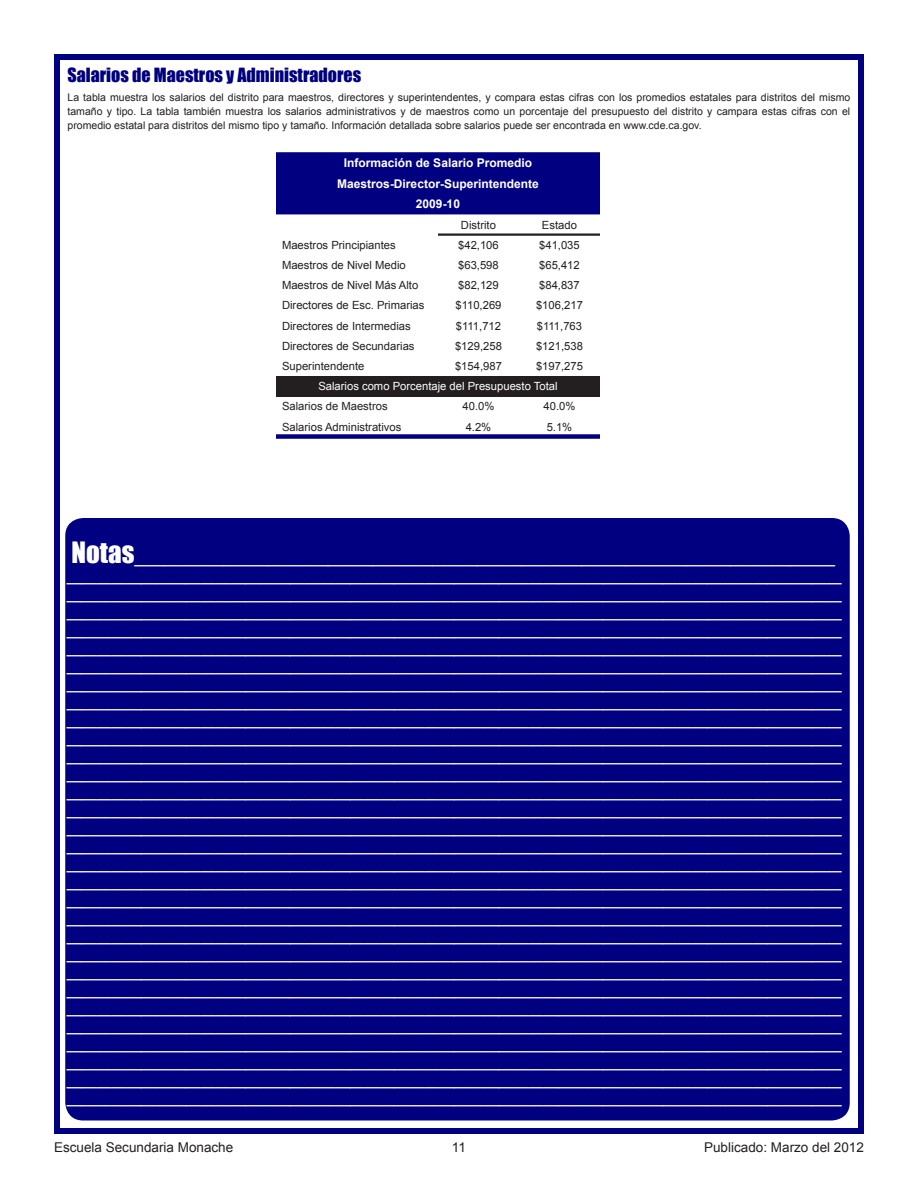
<style>
.page{position:relative;width:918px;height:1188px;background:#fff}
.page>*{position:absolute;margin:0;border:0;box-sizing:border-box;transform-origin:0 0}
.Element_Header{font:27px "Impact";color:#fff}
.Element_Header-2{font:18px "Impact";color:#000080}
.t1{font:13.5px "Arial";color:#231f20}
.t2{font:700 12px/20.7px "Arial";color:#fff;text-align:center}
.t3{font:11.25px "Arial";color:#231f20}
.t4{font:11.25px "Arial";color:#fff}
.Body_Text_-_Left_Jus{font:10.5px/14.1px "Arial";color:#231f20;text-align:justify}
</style>
<div class="page">
<div style="left:54px;top:54px;width:810px;height:1080px;border:6px solid #000080"></div>
<div style="left:276px;top:152px;width:324px;height:62px;background:#000080"></div>
<div style="left:276px;top:376px;width:324px;height:20px;background:#231f20"></div>
<hr style="left:519px;top:233px;width:81px;height:3px;background:#231f20">
<hr style="left:438px;top:233px;width:81px;height:3px;background:#231f20">
<div style="left:276px;top:434px;width:162px;height:5px;background:#000080"></div>
<div style="left:438px;top:434px;width:81px;height:5px;background:#000080"></div>
<div style="left:519px;top:434px;width:81px;height:5px;background:#000080"></div>
<div style="left:65px;top:518px;width:785px;height:603px;background:#000080;border-radius:18px"></div>
<p class="Element_Header-2" style="left:68px;top:61px;width:295px">Salarios de Maestros y Administradores</p>
<p class="Body_Text_-_Left_Jus" style="left:68px;top:91px;width:784px">La tabla muestra los salarios del distrito para maestros, directores y superintendentes, y compara estas cifras con los promedios estatales para distritos del mismo tamaño y tipo. La tabla también muestra los salarios administrativos y de maestros como un porcentaje del presupuesto del distrito y campara estas cifras con el promedio estatal para distritos del mismo tipo y tamaño. Información detallada sobre salarios puede ser encontrada en www.cde.ca.gov.</p>
<p class="t2" style="left:337px;top:153px;width:203px">Información de Salario Promedio<br>Maestros-Director-Superintendente<br>2009-10</p>
<p class="t3" style="left:461px;top:217px;width:36px">Distrito</p>
<p class="t3" style="left:542px;top:217px;width:37px">Estado</p>
<p class="t3" style="left:282px;top:237px;width:115px">Maestros Principiantes</p>
<p class="t3" style="left:458px;top:237px;width:42px">$42,106</p>
<p class="t3" style="left:539px;top:237px;width:42px">$41,035</p>
<p class="t3" style="left:282px;top:258px;width:125px">Maestros de Nivel Medio</p>
<p class="t3" style="left:458px;top:258px;width:42px">$63,598</p>
<p class="t3" style="left:539px;top:258px;width:42px">$65,412</p>
<p class="t3" style="left:282px;top:278px;width:138px">Maestros de Nivel Más Alto</p>
<p class="t3" style="left:458px;top:278px;width:42px">$82,129</p>
<p class="t3" style="left:539px;top:278px;width:42px">$84,837</p>
<p class="t3" style="left:282px;top:298px;width:144px">Directores de Esc. Primarias</p>
<p class="t3" style="left:455px;top:298px;width:48px">$110,269</p>
<p class="t3" style="left:536px;top:298px;width:48px">$106,217</p>
<p class="t3" style="left:282px;top:318px;width:130px">Directores de Intermedias</p>
<p class="t3" style="left:456px;top:318px;width:47px">$111,712</p>
<p class="t3" style="left:537px;top:318px;width:47px">$111,763</p>
<p class="t3" style="left:282px;top:338px;width:134px">Directores de Secundarias</p>
<p class="t3" style="left:455px;top:338px;width:48px">$129,258</p>
<p class="t3" style="left:536px;top:338px;width:48px">$121,538</p>
<p class="t3" style="left:282px;top:359px;width:84px">Superintendente</p>
<p class="t3" style="left:455px;top:359px;width:48px">$154,987</p>
<p class="t3" style="left:536px;top:359px;width:48px">$197,275</p>
<p class="t4" style="left:318px;top:379px;width:241px">Salarios como Porcentaje del Presupuesto Total</p>
<p class="t3" style="left:282px;top:399px;width:107px">Salarios de Maestros</p>
<p class="t3" style="left:463px;top:399px;width:33px">40.0%</p>
<p class="t3" style="left:544px;top:399px;width:33px">40.0%</p>
<p class="t3" style="left:282px;top:419px;width:121px">Salarios Administrativos</p>
<p class="t3" style="left:466px;top:419px;width:27px">4.2%</p>
<p class="t3" style="left:547px;top:419px;width:27px">5.1%</p>
<p class="Element_Header" style="left:72px;top:532px;width:765px">Notas_______________________________________________</p>
<p class="Element_Header" style="left:67px;top:550px;width:777px">____________________________________________________</p>
<p class="Element_Header" style="left:67px;top:568px;width:777px">____________________________________________________</p>
<p class="Element_Header" style="left:67px;top:586px;width:777px">____________________________________________________</p>
<p class="Element_Header" style="left:67px;top:604px;width:777px">____________________________________________________</p>
<p class="Element_Header" style="left:67px;top:622px;width:777px">____________________________________________________</p>
<p class="Element_Header" style="left:67px;top:640px;width:777px">____________________________________________________</p>
<p class="Element_Header" style="left:67px;top:658px;width:777px">____________________________________________________</p>
<p class="Element_Header" style="left:67px;top:676px;width:777px">____________________________________________________</p>
<p class="Element_Header" style="left:67px;top:694px;width:777px">____________________________________________________</p>
<p class="Element_Header" style="left:67px;top:712px;width:777px">____________________________________________________</p>
<p class="Element_Header" style="left:67px;top:730px;width:777px">____________________________________________________</p>
<p class="Element_Header" style="left:67px;top:748px;width:777px">____________________________________________________</p>
<p class="Element_Header" style="left:67px;top:766px;width:777px">____________________________________________________</p>
<p class="Element_Header" style="left:67px;top:784px;width:777px">____________________________________________________</p>
<p class="Element_Header" style="left:67px;top:802px;width:777px">____________________________________________________</p>
<p class="Element_Header" style="left:67px;top:820px;width:777px">____________________________________________________</p>
<p class="Element_Header" style="left:67px;top:838px;width:777px">____________________________________________________</p>
<p class="Element_Header" style="left:67px;top:856px;width:777px">____________________________________________________</p>
<p class="Element_Header" style="left:67px;top:874px;width:777px">____________________________________________________</p>
<p class="Element_Header" style="left:67px;top:892px;width:777px">____________________________________________________</p>
<p class="Element_Header" style="left:67px;top:910px;width:777px">____________________________________________________</p>
<p class="Element_Header" style="left:67px;top:928px;width:777px">____________________________________________________</p>
<p class="Element_Header" style="left:67px;top:946px;width:777px">____________________________________________________</p>
<p class="Element_Header" style="left:67px;top:964px;width:777px">____________________________________________________</p>
<p class="Element_Header" style="left:67px;top:982px;width:777px">____________________________________________________</p>
<p class="Element_Header" style="left:67px;top:1000px;width:777px">____________________________________________________</p>
<p class="Element_Header" style="left:67px;top:1018px;width:777px">____________________________________________________</p>
<p class="Element_Header" style="left:67px;top:1036px;width:777px">____________________________________________________</p>
<p class="Element_Header" style="left:67px;top:1054px;width:777px">____________________________________________________</p>
<p class="Element_Header" style="left:67px;top:1072px;width:777px">____________________________________________________</p>
<p class="t1" style="left:54px;top:1138px;width:181px">Escuela Secundaria Monache</p>
<p class="t1" style="left:452px;top:1138px;width:16px">11</p>
<p class="t1" style="left:704px;top:1138px;width:161px">Publicado: Marzo del 2012</p>
</div>
